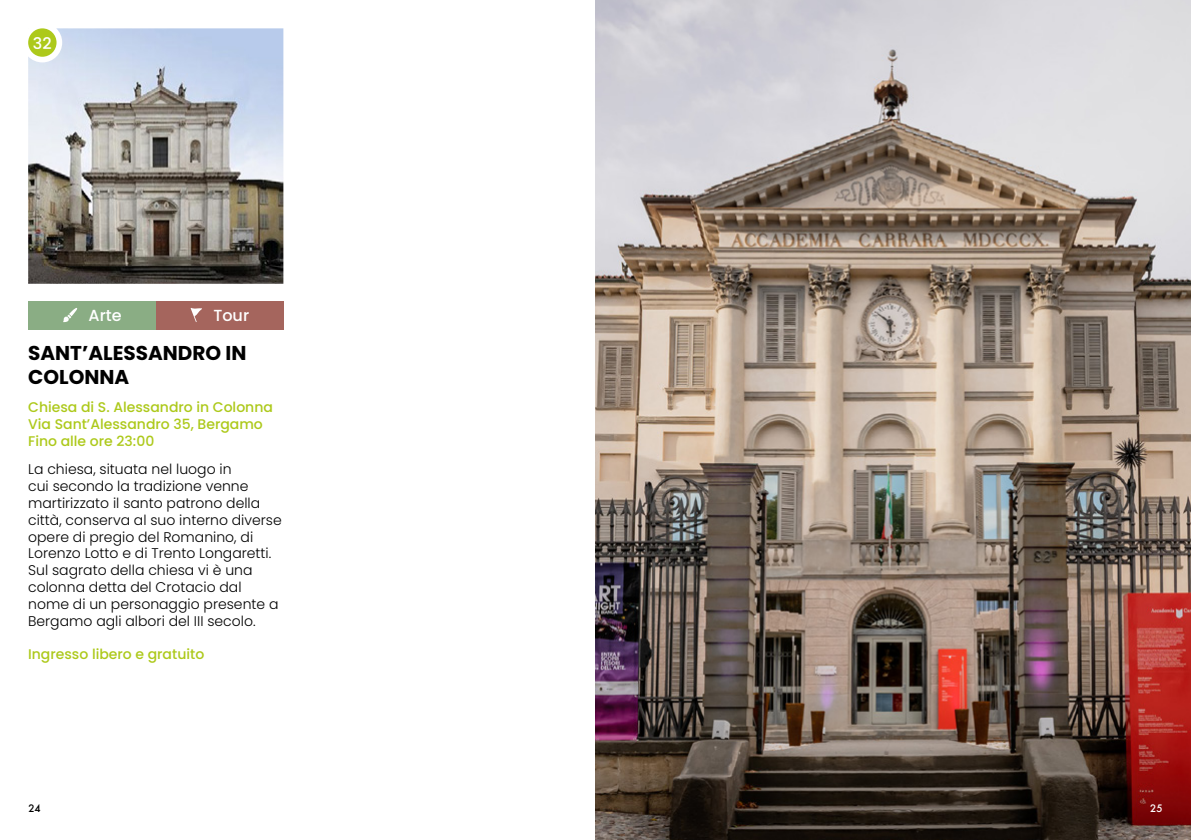
<style>
.page{position:relative;width:1191px;height:840px;background:#fff}
.page>*{position:absolute;margin:0;border:0;box-sizing:border-box;transform-origin:0 0}
.t1{font:700 20px/24px "Poppins";color:#000}
.t2{font:500 16px "Poppins";color:#fff}
.t3{font:300 14px/16.8px "Poppins";color:#000}
.t4{font:500 14px/16.8px "Poppins";color:#adc91b}
.t5{font:500 10px "Futura";color:#000}
.t6{font:500 10px "Futura";color:#fff}
</style>
<div class="page">
<img style="left:28px;top:28px;width:255px;height:255px">
<div style="left:28px;top:28px;width:29px;height:29px;background:#adc91b;border-radius:50%"></div>
<div style="left:29px;top:300px;width:127px;height:29px;background:#8aad84"></div>
<div style="left:156px;top:300px;width:128px;height:29px;background:#a5655d"></div>
<svg style="left:63px;top:308px;width:14px;height:14px"></svg>
<svg style="left:191px;top:308px;width:11px;height:14px"></svg>
<img style="left:595px;top:0;width:596px;height:839px">
<p class="t2" style="left:33px;top:34px;width:20px">32</p>
<p class="t2" style="left:88px;top:305px;width:35px">Arte</p>
<p class="t2" style="left:213px;top:305px;width:37px">Tour</p>
<h1 class="t1" style="left:28px;top:341px;width:220px">SANT’ALESSANDRO IN<br>COLONNA</h1>
<p class="t4" style="left:28px;top:399px;width:246px">Chiesa di S. Alessandro in Colonna<br>Via Sant’Alessandro 35, Bergamo<br>Fino alle ore 23:00</p>
<p class="t3" style="left:28px;top:461px;width:255px">La chiesa, situata nel luogo in<br>cui secondo la tradizione venne martirizzato il santo patrono della città, conserva al suo interno diverse opere di pregio del Romanino, di Lorenzo Lotto e di Trento Longaretti.<br>Sul sagrato della chiesa vi è una colonna detta del Crotacio dal nome di un personaggio presente a Bergamo agli albori del III secolo.</p>
<p class="t4" style="left:28px;top:645px;width:178px">Ingresso libero e gratuito</p>
<p class="t5" style="left:28px;top:800px;width:14px">24</p>
<p class="t6" style="left:1150px;top:800px;width:14px">25</p>
</div>
